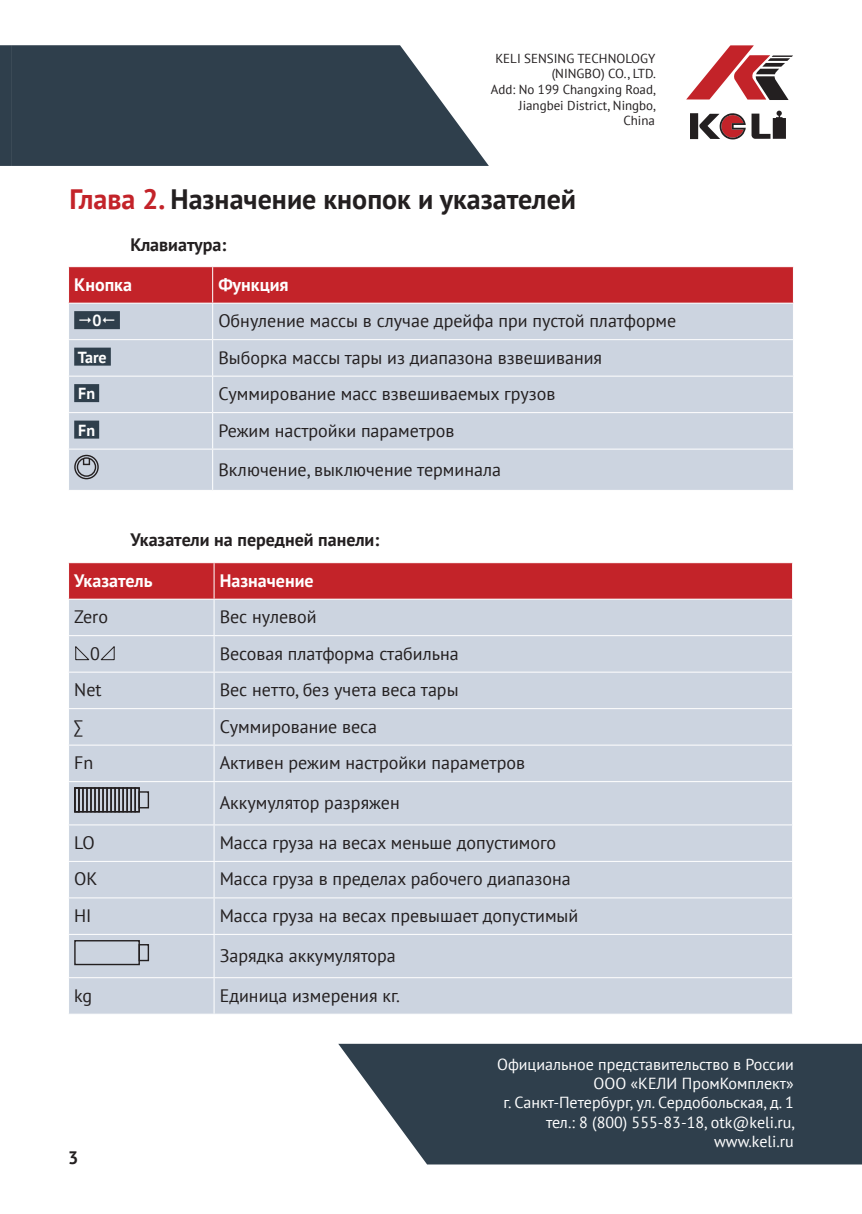
<style>
.page{position:relative;width:862px;height:1214px;background:#fff}
.page>*{position:absolute;margin:0;border:0;box-sizing:border-box;transform-origin:0 0}
.t1{font:700 28px "PT Sans";color:#231f20}
.PT_Sans_9{font:18px "PT Sans";color:#231f20}
.t2{font:700 18px "PT Sans";color:#231f20}
.white_zag_table{font:700 18px "PT Sans";color:#fff}
.t3{font:16px/19.2px "PT Sans";color:#fff;text-align:right}
.PT_Sans_9-2{font:700 16px "PT Sans";color:#fff}
.t4{font:13px/15.6px "PT Sans";color:#231f20;text-align:right}
.s1{color:#c32329}
</style>
<div class="page">
<svg style="left:0;top:45px;width:12px;height:121px"></svg>
<svg style="left:12px;top:45px;width:477px;height:121px;background:#42515d"></svg>
<svg style="left:686px;top:45px;width:107px;height:55px"></svg>
<svg style="left:690px;top:110px;width:96px;height:29px"></svg>
<svg style="left:338px;top:1043px;width:524px;height:121px;background:#41505c"></svg>
<div style="left:69px;top:267px;width:724px;height:35px;background:#c32329"></div>
<div style="left:69px;top:303px;width:724px;height:187px;background:#ccd4e0"></div>
<hr style="left:212px;top:267px;width:1px;height:35px;background:#fff">
<hr style="left:212px;top:303px;width:1px;height:36px;background:#fff">
<hr style="left:68px;top:339px;width:145px;height:1px;background:#fff">
<hr style="left:213px;top:339px;width:581px;height:1px;background:#fff">
<hr style="left:212px;top:340px;width:1px;height:35px;background:#fff">
<hr style="left:68px;top:375px;width:145px;height:1px;background:#fff">
<hr style="left:213px;top:375px;width:581px;height:1px;background:#fff">
<hr style="left:212px;top:376px;width:1px;height:36px;background:#fff">
<hr style="left:68px;top:412px;width:145px;height:1px;background:#fff">
<hr style="left:213px;top:412px;width:581px;height:1px;background:#fff">
<hr style="left:212px;top:413px;width:1px;height:35px;background:#fff">
<hr style="left:68px;top:448px;width:145px;height:1px;background:#fff">
<hr style="left:213px;top:448px;width:581px;height:1px;background:#fff">
<hr style="left:212px;top:449px;width:1px;height:41px;background:#fff">
<div style="left:74px;top:311px;width:46px;height:18px;background:#2f3f4c"></div>
<div style="left:74px;top:347px;width:37px;height:18px;background:#2f3f4c"></div>
<div style="left:74px;top:384px;width:25px;height:18px;background:#2f3f4c"></div>
<div style="left:74px;top:420px;width:25px;height:18px;background:#2f3f4c"></div>
<div style="left:74px;top:454px;width:25px;height:25px;border:1px solid #231f20;border-radius:50%"></div>
<div style="left:77px;top:457px;width:19px;height:20px;border:1px solid #231f20;border-radius:50%"></div>
<div style="left:83px;top:458px;width:7px;height:7px;border:1px solid #231f20"></div>
<div style="left:69px;top:563px;width:723px;height:35px;background:#c32329"></div>
<div style="left:69px;top:599px;width:723px;height:414px;background:#ccd4e0"></div>
<hr style="left:214px;top:563px;width:1px;height:35px;background:#fff">
<hr style="left:214px;top:599px;width:1px;height:36px;background:#fff">
<hr style="left:68px;top:635px;width:146px;height:1px;background:#fff">
<hr style="left:214px;top:635px;width:579px;height:1px;background:#fff">
<hr style="left:214px;top:636px;width:1px;height:35px;background:#fff">
<hr style="left:68px;top:671px;width:146px;height:1px;background:#fff">
<hr style="left:214px;top:671px;width:579px;height:1px;background:#fff">
<hr style="left:214px;top:672px;width:1px;height:36px;background:#fff">
<hr style="left:68px;top:708px;width:146px;height:1px;background:#fff">
<hr style="left:214px;top:708px;width:579px;height:1px;background:#fff">
<hr style="left:214px;top:709px;width:1px;height:35px;background:#fff">
<hr style="left:68px;top:744px;width:146px;height:1px;background:#fff">
<hr style="left:214px;top:744px;width:579px;height:1px;background:#fff">
<hr style="left:214px;top:745px;width:1px;height:36px;background:#fff">
<hr style="left:68px;top:781px;width:146px;height:1px;background:#fff">
<hr style="left:214px;top:781px;width:579px;height:1px;background:#fff">
<hr style="left:214px;top:782px;width:1px;height:42px;background:#fff">
<hr style="left:68px;top:824px;width:146px;height:1px;background:#fff">
<hr style="left:214px;top:824px;width:579px;height:1px;background:#fff">
<hr style="left:214px;top:825px;width:1px;height:35px;background:#fff">
<hr style="left:68px;top:860px;width:146px;height:1px;background:#fff">
<hr style="left:214px;top:860px;width:579px;height:1px;background:#fff">
<hr style="left:214px;top:861px;width:1px;height:36px;background:#fff">
<hr style="left:68px;top:897px;width:146px;height:1px;background:#fff">
<hr style="left:214px;top:897px;width:579px;height:1px;background:#fff">
<hr style="left:214px;top:898px;width:1px;height:35px;background:#fff">
<hr style="left:68px;top:933px;width:146px;height:1px;background:#fff">
<hr style="left:214px;top:933px;width:579px;height:1px;background:#fff">
<hr style="left:214px;top:934px;width:1px;height:43px;background:#fff">
<hr style="left:68px;top:977px;width:146px;height:1px;background:#fff">
<hr style="left:214px;top:977px;width:579px;height:1px;background:#fff">
<hr style="left:214px;top:978px;width:1px;height:35px;background:#fff">
<div style="left:74px;top:787px;width:6px;height:25px;border:1px solid #231f20"></div>
<div style="left:78px;top:787px;width:6px;height:25px;border:1px solid #231f20"></div>
<div style="left:82px;top:787px;width:6px;height:25px;border:1px solid #231f20"></div>
<div style="left:86px;top:787px;width:6px;height:25px;border:1px solid #231f20"></div>
<div style="left:90px;top:787px;width:6px;height:25px;border:1px solid #231f20"></div>
<div style="left:94px;top:787px;width:6px;height:25px;border:1px solid #231f20"></div>
<div style="left:98px;top:787px;width:6px;height:25px;border:1px solid #231f20"></div>
<div style="left:102px;top:787px;width:6px;height:25px;border:1px solid #231f20"></div>
<div style="left:106px;top:787px;width:6px;height:25px;border:1px solid #231f20"></div>
<div style="left:110px;top:787px;width:6px;height:25px;border:1px solid #231f20"></div>
<div style="left:114px;top:787px;width:6px;height:25px;border:1px solid #231f20"></div>
<div style="left:118px;top:787px;width:6px;height:25px;border:1px solid #231f20"></div>
<div style="left:122px;top:787px;width:6px;height:25px;border:1px solid #231f20"></div>
<div style="left:126px;top:787px;width:6px;height:25px;border:1px solid #231f20"></div>
<div style="left:130px;top:787px;width:6px;height:25px;border:1px solid #231f20"></div>
<div style="left:134px;top:787px;width:6px;height:25px;border:1px solid #231f20"></div>
<div style="left:138px;top:791px;width:11px;height:17px;border:1px solid #231f20"></div>
<div style="left:74px;top:939px;width:66px;height:26px;border:1px solid #231f20"></div>
<div style="left:138px;top:943px;width:11px;height:18px;border:1px solid #231f20"></div>
<svg style="left:76px;top:646px;width:13px;height:13px"></svg>
<svg style="left:101px;top:646px;width:13px;height:13px"></svg>
<p class="t4" style="left:491px;top:50px;width:167px">KELI SENSING TECHNOLOGY (NINGBO) CO., LTD.<br>Add: No 199 Changxing Road,<br>Jiangbei District, Ningbo,<br>China</p>
<p class="t1" style="left:69px;top:180px;width:508px"><span class="s1">Глава 2.</span> Назначение кнопок и указателей</p>
<p class="t2" style="left:130px;top:233px;width:97px">Клавиатура:</p>
<p class="white_zag_table" style="left:74px;top:272px;width:59px">Кнопка</p>
<p class="white_zag_table" style="left:218px;top:272px;width:72px">Функция</p>
<p class="PT_Sans_9-2" style="left:93px;top:310px;width:11px">0</p>
<p class="PT_Sans_9" style="left:218px;top:309px;width:459px">Обнуление массы в случае дрейфа при пустой платформе</p>
<p class="PT_Sans_9-2" style="left:78px;top:346px;width:31px">Tare</p>
<p class="PT_Sans_9" style="left:218px;top:346px;width:385px">Выборка массы тары из диапазона взвешивания</p>
<p class="PT_Sans_9-2" style="left:78px;top:383px;width:18px">Fn</p>
<p class="PT_Sans_9" style="left:218px;top:382px;width:338px">Суммирование масс взвешиваемых грузов</p>
<p class="PT_Sans_9-2" style="left:78px;top:419px;width:18px">Fn</p>
<p class="PT_Sans_9" style="left:218px;top:418px;width:238px">Режим настройки параметров</p>
<p class="PT_Sans_9" style="left:218px;top:457px;width:284px">Включение, выключение терминала</p>
<p class="t2" style="left:130px;top:527px;width:250px">Указатели на передней панели:</p>
<p class="white_zag_table" style="left:74px;top:568px;width:80px">Указатель</p>
<p class="white_zag_table" style="left:220px;top:568px;width:95px">Назначение</p>
<p class="PT_Sans_9" style="left:74px;top:605px;width:35px">Zero</p>
<p class="PT_Sans_9" style="left:220px;top:605px;width:98px">Вес нулевой</p>
<p class="PT_Sans_9" style="left:90px;top:641px;width:11px">0</p>
<p class="PT_Sans_9" style="left:220px;top:641px;width:240px">Весовая платформа стабильна</p>
<p class="PT_Sans_9" style="left:74px;top:678px;width:29px">Net</p>
<p class="PT_Sans_9" style="left:220px;top:678px;width:240px">Вес нетто, без учета веса тары</p>
<p class="PT_Sans_9" style="left:74px;top:714px;width:11px">∑</p>
<p class="PT_Sans_9" style="left:220px;top:714px;width:159px">Суммирование веса</p>
<p class="PT_Sans_9" style="left:74px;top:751px;width:21px">Fn</p>
<p class="PT_Sans_9" style="left:220px;top:751px;width:307px">Активен режим настройки параметров</p>
<p class="PT_Sans_9" style="left:220px;top:791px;width:182px">Аккумулятор разряжен</p>
<p class="PT_Sans_9" style="left:74px;top:831px;width:22px">LO</p>
<p class="PT_Sans_9" style="left:220px;top:831px;width:338px">Масса груза на весах меньше допустимого</p>
<p class="PT_Sans_9" style="left:74px;top:867px;width:25px">OK</p>
<p class="PT_Sans_9" style="left:220px;top:867px;width:352px">Масса груза в пределах рабочего диапазона</p>
<p class="PT_Sans_9" style="left:74px;top:903px;width:19px">HI</p>
<p class="PT_Sans_9" style="left:220px;top:903px;width:360px">Масса груза на весах превышает допустимый</p>
<p class="PT_Sans_9" style="left:220px;top:943px;width:178px">Зарядка аккумулятора</p>
<p class="PT_Sans_9" style="left:74px;top:983px;width:20px">kg</p>
<p class="PT_Sans_9" style="left:220px;top:983px;width:182px">Единица измерения кг.</p>
<p class="t2" style="left:68px;top:1145px;width:12px">3</p>
<p class="t3" style="left:497px;top:1054px;width:300px">Официальное представительство в России<br>ООО «КЕЛИ ПромКомплект»<br>г. Санкт-Петербург, ул. Сердобольская, д. 1 тел.: 8 (800) 555-83-18, otk@keli.ru, www.keli.ru</p>
</div>
